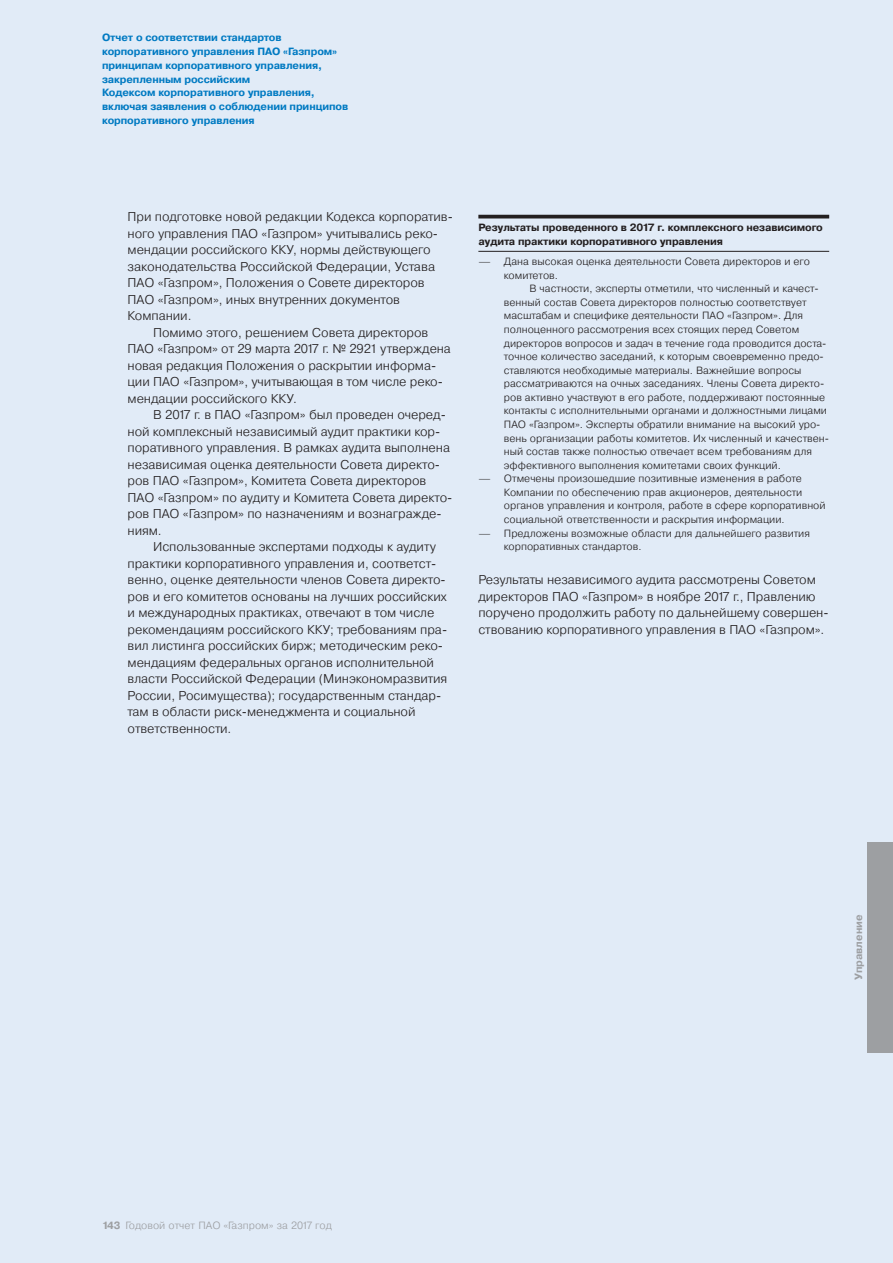
<style>
.page{position:relative;width:893px;height:1263px;background:#e1ebf7}
.page>*{position:absolute;margin:0;border:0;box-sizing:border-box;transform-origin:0 0}
.t1{font:300 12.75px/16.5px "Pragmatica";letter-spacing:-.005em;color:#231f20}
.t2{font:300 10.5px/13.6px "Pragmatica";color:#231f20}
.t3{font:300 10.5px/13.6px "Pragmatica";color:#231f20;scale:1.2 1}
.t4{font:700 10.5px/13.8px "Pragmatica";letter-spacing:-.01em;color:#007ac2}
.t5{font:700 10.5px/13.8px "Pragmatica";letter-spacing:-.01em;color:#231f20}
.t6{font:300 10.5px "Pragmatica";color:#9d9fa2}
.t7{font:700 10.5px "Pragmatica";color:#9d9fa2}
.s1{font-weight:700}
</style>
<div class="page">
<hr style="left:478px;top:251px;width:351px;height:1px;background:#231f20">
<hr style="left:478px;top:215px;width:351px;height:3px;background:#231f20">
<div style="left:867px;top:842px;width:26px;height:210px;background:#9d9fa2"></div>
<p class="t4" style="left:102px;top:31px;width:248px">Отчет о соответствии стандартов корпоративного управления ПАО «Газпром» принципам корпоративного управления, закрепленным российским<br>Кодексом корпоративного управления, включая заявления о соблюдении принципов корпоративного управления</p>
<p class="t1" style="left:128px;top:208px;width:327px">При подготовке новой редакции Кодекса корпоратив-</p>
<p class="t1" style="left:128px;top:225px;width:312px">ного управления ПАО «Газпром» учитывались реко-</p>
<p class="t1" style="left:128px;top:241px;width:305px">мендации российского ККУ, нормы действующего</p>
<p class="t1" style="left:128px;top:258px;width:309px">законодательства Российской Федерации, Устава</p>
<p class="t1" style="left:128px;top:274px;width:299px">ПАО «Газпром», Положения о Совете директоров</p>
<p class="t1" style="left:128px;top:291px;width:274px">ПАО «Газпром», иных внутренних документов</p>
<p class="t1" style="left:128px;top:307px;width:65px">Компании.</p>
<p class="t1" style="left:153px;top:324px;width:277px">Помимо этого, решением Совета директоров</p>
<p class="t1" style="left:128px;top:340px;width:325px">ПАО «Газпром» от 29 марта 2017 г. № 2921 утверждена</p>
<p class="t1" style="left:128px;top:357px;width:310px">новая редакция Положения о раскрытии информа-</p>
<p class="t1" style="left:128px;top:373px;width:317px">ции ПАО «Газпром», учитывающая в том числе реко-</p>
<p class="t1" style="left:128px;top:390px;width:171px">мендации российского ККУ.</p>
<p class="t1" style="left:153px;top:406px;width:294px">В 2017 г. в ПАО «Газпром» был проведен очеред-</p>
<p class="t1" style="left:128px;top:423px;width:314px">ной комплексный независимый аудит практики кор-</p>
<p class="t1" style="left:128px;top:439px;width:324px">поративного управления. В рамках аудита выполнена</p>
<p class="t1" style="left:128px;top:456px;width:314px">независимая оценка деятельности Совета директо-</p>
<p class="t1" style="left:128px;top:472px;width:300px">ров ПАО «Газпром», Комитета Совета директоров</p>
<p class="t1" style="left:128px;top:489px;width:326px">ПАО «Газпром» по аудиту и Комитета Совета директо-</p>
<p class="t1" style="left:128px;top:505px;width:316px">ров ПАО «Газпром» по назначениям и вознагражде-</p>
<p class="t1" style="left:128px;top:522px;width:36px">ниям.</p>
<p class="t1" style="left:153px;top:538px;width:284px">Использованные экспертами подходы к аудиту</p>
<p class="t1" style="left:128px;top:555px;width:310px">практики корпоративного управления и, соответст-</p>
<p class="t1" style="left:128px;top:571px;width:320px">венно, оценке деятельности членов Совета директо-</p>
<p class="t1" style="left:128px;top:588px;width:321px">ров и его комитетов основаны на лучших российских</p>
<p class="t1" style="left:128px;top:604px;width:308px">и международных практиках, отвечают в том числе</p>
<p class="t1" style="left:128px;top:621px;width:321px">рекомендациям российского ККУ; требованиям пра-</p>
<p class="t1" style="left:128px;top:637px;width:317px">вил листинга российских бирж; методическим реко-</p>
<p class="t1" style="left:128px;top:654px;width:308px">мендациям федеральных органов исполнительной</p>
<p class="t1" style="left:128px;top:670px;width:321px">власти Российской Федерации (Минэкономразвития</p>
<p class="t1" style="left:128px;top:687px;width:315px">России, Росимущества); государственным стандар-</p>
<p class="t1" style="left:128px;top:703px;width:289px">там в области риск-менеджмента и социальной</p>
<p class="t1" style="left:128px;top:720px;width:105px">ответственности.</p>
<p class="t5" style="left:478px;top:221px;width:346px">Результаты проведенного в 2017 г. комплексного независимого аудита практики корпоративного управления</p>
<p class="t3" style="left:504px;top:254px;width:257px;text-indent:-26px">— Дана высокая оценка деятельности Совета директоров и его комитетов.</p>
<p class="t2" style="left:504px;top:282px;width:327px;text-indent:26px">В частности, эксперты отметили, что численный и качест&shy;венный состав Совета директоров полностью соответствует масштабам и специфике деятельности ПАО «Газпром». Для полноценного рассмотрения всех стоящих перед Советом директоров вопросов и задач в течение года проводится доста&shy;точное количество заседаний, к которым своевременно предо&shy;ставляются необходимые материалы. Важнейшие вопросы рассматриваются на очных заседаниях. Члены Совета директо&shy;ров активно участвуют в его работе, поддерживают постоянные контакты с исполнительными органами и должностными лицами ПАО «Газпром». Эксперты обратили внимание на высокий уро&shy;вень организации работы комитетов. Их численный и качествен&shy;ный состав также полностью отвечает всем требованиям для эффективного выполнения комитетами своих функций.</p>
<p class="t3" style="left:504px;top:472px;width:270px;text-indent:-26px">— Отмечены произошедшие позитивные изменения в работе Компании по обеспечению прав акционеров, деятельности органов управления и контроля, работе в сфере корпоративной социальной ответственности и раскрытия информации.</p>
<p class="t3" style="left:504px;top:526px;width:257px;text-indent:-26px">— Предложены возможные области для дальнейшего развития корпоративных стандартов.</p>
<p class="t1" style="left:478px;top:571px;width:352px">Результаты независимого аудита рассмотрены Советом директоров ПАО «Газпром» в ноябре 2017 г., Правлению поручено продолжить работу по дальнейшему совершен&shy;ствованию корпоративного управления в ПАО «Газпром».</p>
<p class="t7" style="left:852px;top:980px;width:67px;rotate:-90deg">Управление</p>
<p class="t6" style="left:102px;top:1218px;width:231px"><span class="s1">143</span> Годовой отчет ПАО «Газпром» за 2017 год</p>
</div>
